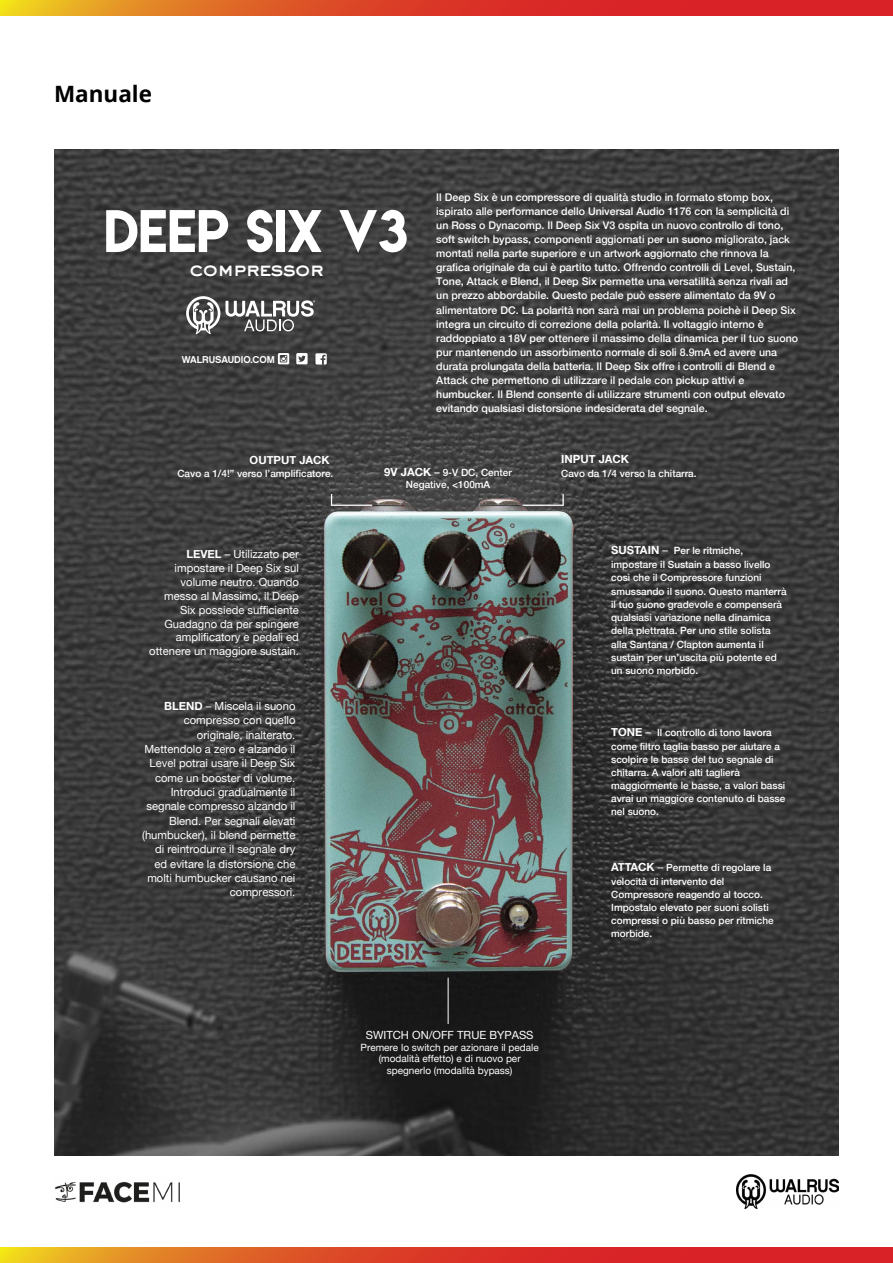
<style>
.page{position:relative;width:893px;height:1263px;background:#fff}
.page>*{position:absolute;margin:0;border:0;box-sizing:border-box;transform-origin:0 0}
.t1{font:53.25px "Lemon Milk";color:#fff}
.t2{font:700 22.5px "Open Sans";color:#000}
.t3{font:800 19.95px "Sackers Gothic Std";letter-spacing:-.08em;color:#fff}
.t4{font:11.25px/14.2px "Helvetica Neue";color:#fff;text-align:right}
.t5{font:700 11.25px "Helvetica Neue";color:#fff}
.t6{font:500 10.65px/14.1px "Helvetica Neue";color:#fff}
.t7{font:500 10.05px/13.2px "Helvetica Neue";color:#fff}
.t8{font:10.05px/11.6px "Helvetica Neue";color:#fff;text-align:center}
.t9{font:9.9px "Chalet New York Nineteen Sixty";color:#fff}
.s1{font-weight:700}
.s2{font-weight:700;font-size:11.25px}
.s3{font-weight:400;font-size:11.25px}
</style>
<div class="page">
<svg style="left:0;top:0;width:893px;height:16px;background:#dd4d26"></svg>
<img style="left:736px;top:1175px;width:103px;height:34px">
<img style="left:55px;top:1181px;width:125px;height:22px">
<svg style="left:0;top:1247px;width:893px;height:16px;background:#dd4d26"></svg>
<img style="left:54px;top:149px;width:785px;height:1006px">
<svg style="left:186px;top:296px;width:129px;height:38px"></svg>
<hr style="left:448px;top:978px;width:1px;height:46px;background:#fff">
<svg style="left:296px;top:353px;width:12px;height:11px"></svg>
<svg style="left:278px;top:353px;width:11px;height:11px"></svg>
<svg style="left:315px;top:353px;width:12px;height:12px"></svg>
<hr style="left:332px;top:505px;width:40px;height:1px;background:#fff">
<svg style="left:331px;top:494px;width:1px;height:12px"></svg>
<hr style="left:522px;top:505px;width:41px;height:1px;background:#fff">
<svg style="left:562px;top:494px;width:2px;height:12px"></svg>
<h2 class="t2" style="left:54px;top:78px;width:100px">Manuale</h2>
<h1 class="t1" style="left:104px;top:194px;width:306px">DEEP SIX V3</h1>
<h3 class="t3" style="left:189px;top:255px;width:137px">compressor</h3>
<p class="t9" style="left:182px;top:353px;width:94px">WALRUSAUDIO.COM</p>
<p class="t6" style="left:436px;top:189px;width:363px">Il Deep Six è un compressore di qualità studio in formato stomp box, ispirato alle performance dello Universal Audio 1176 con la semplicità di un Ross o Dynacomp. Il Deep Six V3 ospita un nuovo controllo di tono, soft switch bypass, componenti aggiornati per un suono migliorato, jack montati nella parte superiore e un artwork aggiornato che rinnova la grafica originale da cui è partito tutto. Offrendo controlli di Level, Sustain, Tone, Attack e Blend, il Deep Six permette una versatilità senza rivali ad un prezzo abbordabile. Questo pedale può essere alimentato da 9V o alimentatore DC. La polarità non sarà mai un problema poichè il Deep Six integra un circuito di correzione della polarità. Il voltaggio interno è raddoppiato a 18V per ottenere il massimo della dinamica per il tuo suono pur mantenendo un assorbimento normale di soli 8.9mA ed avere una durata prolungata della batteria. Il Deep Six offre i controlli di Blend e Attack che permettono di utilizzare il pedale con pickup attivi e humbucker. Il Blend consente di utilizzare strumenti con output elevato evitando qualsiasi distorsione indesiderata del segnale.</p>
<p class="t5" style="left:250px;top:451px;width:82px">OUTPUT JACK</p>
<p class="t7" style="left:177px;top:466px;width:157px">Cavo a 1/4!” verso l’amplificatore.</p>
<p class="t4" style="left:149px;top:548px;width:151px;line-height:13.8px"><span class="s1">LEVEL</span> – Utilizzato per impostare il Deep Six sul volume neutro. Quando messo al Massimo, il Deep<br>Six possiede sufficiente<br>Guadagno da per spingere amplificatory e pedali ed ottenere un maggiore sustain.</p>
<p class="t4" style="left:142px;top:700px;width:155px"><span class="s1">BLEND</span> – Miscela il suono compresso con quello originale, inalterato.<br>Mettendolo a zero e alzando il<br>Level potrai usare il Deep Six come un booster di volume.<br>Introduci gradualmente il segnale compresso alzando il<br>Blend. Per segnali elevati (humbucker), il blend permette di reintrodurre il segnale dry ed evitare la distorsione che molti humbucker causano nei compressori.</p>
<p class="t7" style="left:384px;top:465px;width:129px;line-height:12.5px;text-align:center"><span class="s2">9V JACK</span> <span class="s3">–</span> 9-V DC, Center<br>Negative, &lt;100mA</p>
<p class="t5" style="left:561px;top:450px;width:69px">INPUT JACK</p>
<p class="t7" style="left:561px;top:466px;width:137px">Cavo da 1/4 verso la chitarra.</p>
<p class="t7" style="left:611px;top:543px;width:177px"><span class="s2">SUSTAIN</span> <span class="s3">–</span> Per le ritmiche, impostare il Sustain a basso livello così che il Compressore funzioni smussando il suono. Questo manterrà il tuo suono gradevole e compenserà qualsiasi variazione nella dinamica della plettrata. Per uno stile solista alla Santana / Clapton aumenta il sustain per un’uscita più potente ed un suono morbido.</p>
<p class="t7" style="left:611px;top:725px;width:176px"><span class="s2">TONE</span> <span class="s3">–</span> Il controllo di tono lavora come filtro taglia basso per aiutare a scolpire le basse del tuo segnale di chitarra. A valori alti taglierà maggiormente le basse, a valori bassi avrai un maggiore contenuto di basse nel suono.</p>
<p class="t7" style="left:611px;top:860px;width:164px"><span class="s2">ATTACK</span> <span class="s3">–</span> Permette di regolare la velocità di intervento del<br>Compressore reagendo al tocco.<br>Impostalo elevato per suoni solisti compressi o più basso per ritmiche morbide.</p>
<p class="t4" style="left:366px;top:1028px;width:169px">SWITCH ON/OFF TRUE BYPASS</p>
<p class="t8" style="left:361px;top:1042px;width:180px">Premere lo switch per azionare il pedale (modalità effetto) e di nuovo per spegnerlo (modalità bypass)</p>
</div>
